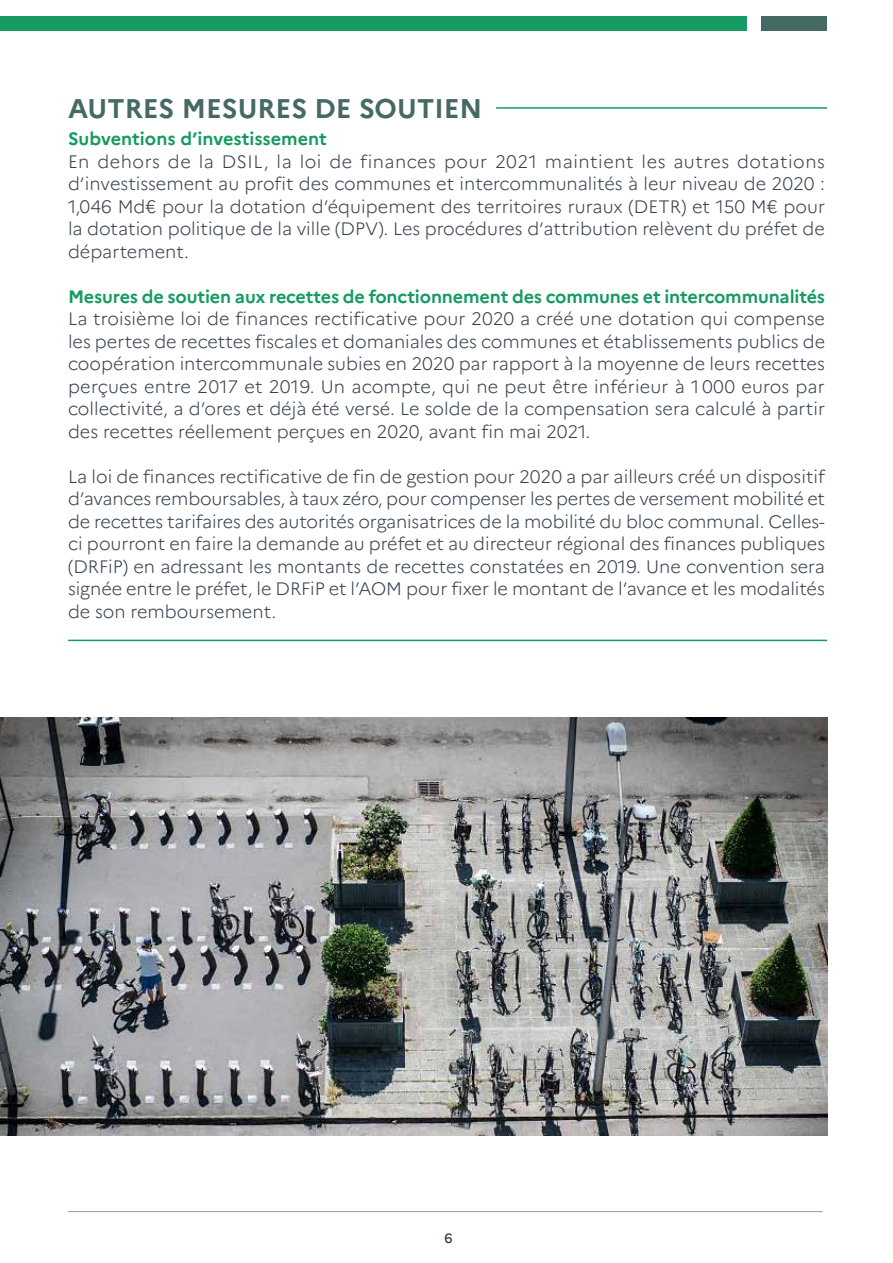
<style>
.page{position:relative;width:893px;height:1263px;background:#fff}
.page>*{position:absolute;margin:0;border:0;box-sizing:border-box;transform-origin:0 0}
.t1{font:700 27px "Marianne";color:#466964}
.t2{font:300 18px/22.5px "Marianne";color:#38424f;text-align:justify}
.t3{font:700 18px "Marianne";letter-spacing:-.01em;color:#169b62}
.t4{font:500 13.5px "Marianne";color:#38424f}
</style>
<div class="page">
<hr style="left:68px;top:1211px;width:755px;height:1px;background:#9d9d9c">
<div style="left:0;top:16px;width:746px;height:15px;background:#169b62"></div>
<div style="left:761px;top:16px;width:66px;height:15px;background:#466964"></div>
<img style="left:0;top:717px;width:827px;height:418px">
<hr style="left:496px;top:107px;width:331px;height:2px;background:#169b62">
<hr style="left:68px;top:640px;width:759px;height:1px;background:#169b62">
<h1 class="t1" style="left:68px;top:92px;width:416px">AUTRES MESURES DE SOUTIEN</h1>
<p class="t3" style="left:68px;top:128px;width:260px">Subventions d’investissement</p>
<p class="t2" style="left:68px;top:150px;width:759px">En dehors de la DSIL, la loi de finances pour 2021 maintient les autres dotations d’investissement au profit des communes et intercommunalités à leur niveau de 2020 :<br>1,046 Md€ pour la dotation d’équipement des territoires ruraux (DETR) et 150 M€ pour la dotation politique de la ville (DPV). Les procédures d’attribution relèvent du préfet de département.</p>
<p class="t3" style="left:68px;top:285px;width:759px">Mesures de soutien aux recettes de fonctionnement des communes et intercommunalités</p>
<p class="t2" style="left:68px;top:308px;width:759px">La troisième loi de finances rectificative pour 2020 a créé une dotation qui compense les pertes de recettes fiscales et domaniales des communes et établissements publics de coopération intercommunale subies en 2020 par rapport à la moyenne de leurs recettes perçues entre 2017 et 2019. Un acompte, qui ne peut être inférieur à 1 000 euros par collectivité, a d’ores et déjà été versé. Le solde de la compensation sera calculé à partir des recettes réellement perçues en 2020, avant fin mai 2021.</p>
<p class="t2" style="left:68px;top:465px;width:759px">La loi de finances rectificative de fin de gestion pour 2020 a par ailleurs créé un dispositif d’avances remboursables, à taux zéro, pour compenser les pertes de versement mobilité et de recettes tarifaires des autorités organisatrices de la mobilité du bloc communal. Celles&shy;ci pourront en faire la demande au préfet et au directeur régional des finances publiques (DRFiP) en adressant les montants de recettes constatées en 2019. Une convention sera signée entre le préfet, le DRFiP et l’AOM pour fixer le montant de l’avance et les modalités de son remboursement.</p>
<p class="t4" style="left:445px;top:1229px;width:10px">6</p>
</div>
